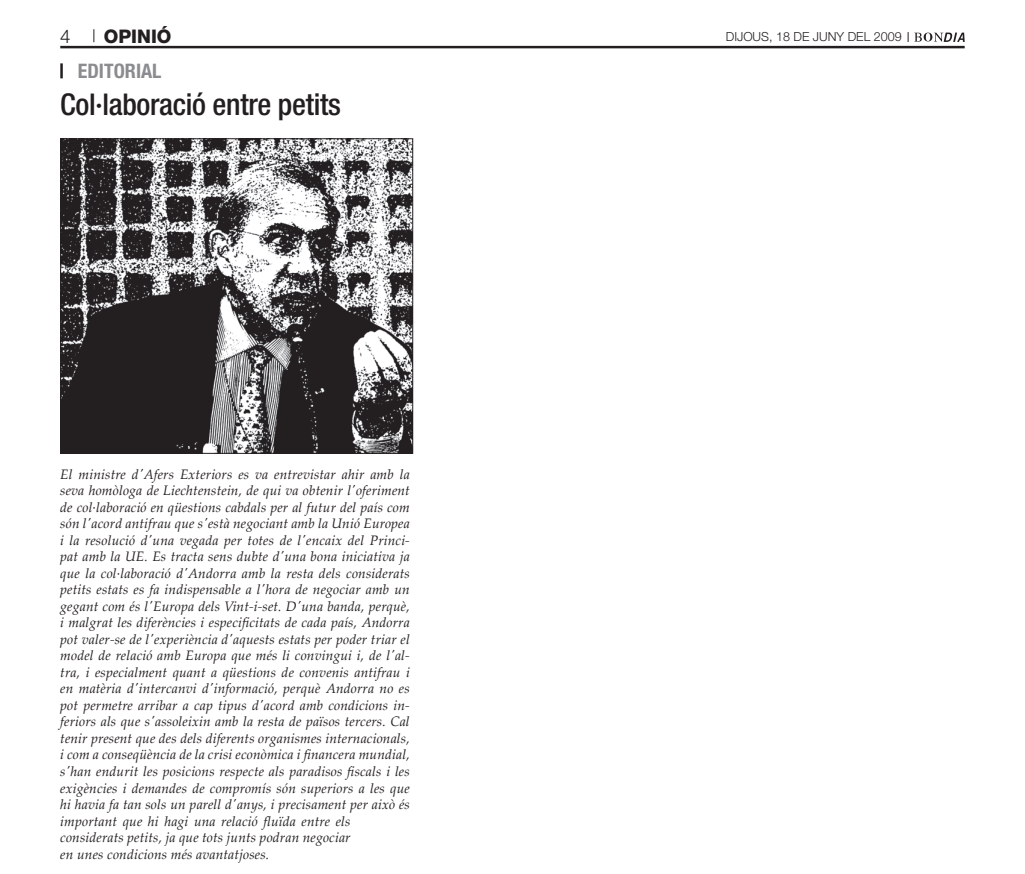
<style>
.page{position:relative;width:1025px;height:874px;background:#fff}
.page>*{position:absolute;margin:0;border:0;box-sizing:border-box;transform-origin:0 0}
.t1{font:500 condensed 30px "Helvetica Neue LT Std";letter-spacing:-.01em;color:#231f20}
.t2{font:700 condensed 20px "Helvetica Neue LT Std";color:#8a8c8f}
.t3{font:800 18.75px "Helvetica Neue LT Std";color:#231f20}
.t4{font:300 18.75px "Helvetica Neue LT Std";color:#231f20}
.t5{font:italic 13.75px/16.5px "Palatino Linotype";letter-spacing:.01em;color:#231f20}
.t6{font:300 12.5px "Helvetica Neue LT Std";color:#231f20}
</style>
<div class="page">
<hr style="left:60px;top:46px;width:904px;height:2px;background:#231f20">
<svg style="left:93px;top:29px;width:1px;height:13px"></svg>
<svg style="left:907px;top:32px;width:57px;height:10px"></svg>
<hr style="left:60px;top:63px;width:3px;height:15px;background:#231f20">
<img style="left:62px;top:140px;width:349px;height:311px">
<div style="left:60px;top:138px;width:353px;height:315px;border:1px solid #231f20"></div>
<p class="t4" style="left:60px;top:24px;width:12px">4</p>
<p class="t3" style="left:104px;top:25px;width:69px">OPINIÓ</p>
<p class="t6" style="left:725px;top:29px;width:177px">DIJOUS, 18 DE JUNY DEL 2009</p>
<p class="t2" style="left:78px;top:59px;width:85px">EDITORIAL</p>
<p class="t1" style="left:60px;top:86px;width:282px">Col·laboració entre petits</p>
<p class="t5" style="left:60px;top:465px;width:351px">El ministre d'Afers Exteriors es va entrevistar ahir amb la seva homòloga de Liechtenstein, de qui va obtenir l'oferiment de col·laboració en qüestions cabdals per al futur del país com són l'acord antifrau que s'està negociant amb la Unió Europea i la resolució d'una vegada per totes de l'encaix del Princi&shy;pat amb la UE. Es tracta sens dubte d'una bona iniciativa ja que la col·laboració d'Andorra amb la resta dels considerats petits estats es fa indispensable a l'hora de negociar amb un gegant com és l'Europa dels Vint-i-set. D'una banda, perquè, i malgrat les diferències i especificitats de cada país, Andorra pot valer-se de l'experiència d'aquests estats per poder triar el model de relació amb Europa que més li convingui i, de l'al&shy;tra, i especialment quant a qüestions de convenis antifrau i en matèria d'intercanvi d'informació, perquè Andorra no es pot permetre arribar a cap tipus d'acord amb condicions in&shy;feriors als que s'assoleixin amb la resta de països tercers. Cal tenir present que des dels diferents organismes internacionals, i com a conseqüència de la crisi econòmica i financera mundial, s'han endurit les posicions respecte als paradisos fiscals i les exigències i demandes de compromís són superiors a les que hi havia fa tan sols un parell d'anys, i precisament per això és important que hi hagi una relació fluïda entre els considerats petits, ja que tots junts podran negociar<br>en unes condicions més avantatjoses.</p>
</div>
